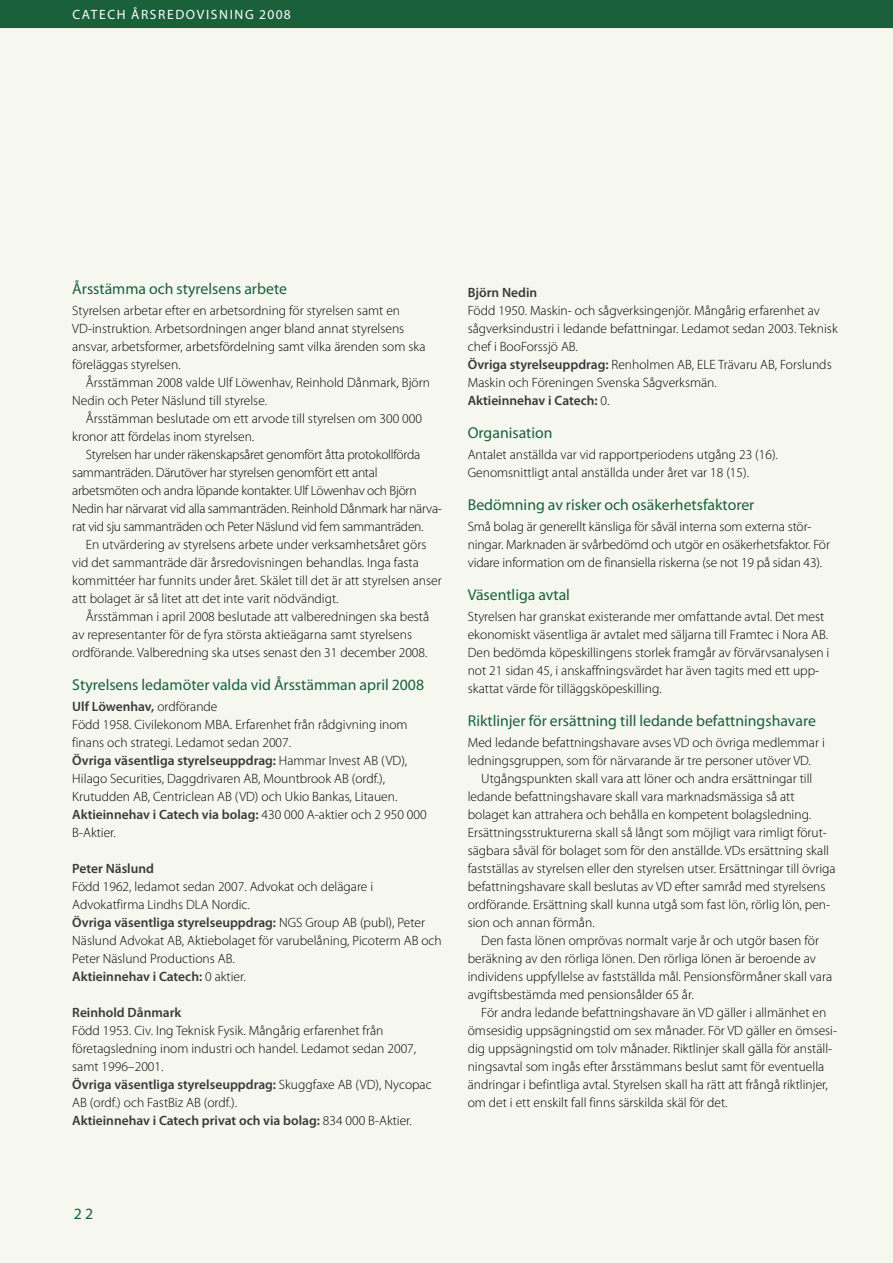
<style>
.page{position:relative;width:893px;height:1263px;background:#f6f8ef}
.page>*{position:absolute;margin:0;border:0;box-sizing:border-box;transform-origin:0 0}
.t1{font:15.75px "Myriad Pro";color:#19603b}
.t2{font:300 13.5px/18px "Myriad Pro";color:#000}
.t3{font:300 13.5px/18px "Myriad Pro";letter-spacing:-.02em;color:#000}
.t4{font:600 13.5px "Myriad Pro";color:#393939}
.t5{font:13.5px "Myriad Pro";letter-spacing:.12em;color:#fff}
.s1{font-weight:600;color:#393939}
</style>
<div class="page">
<div style="left:0;top:0;width:893px;height:28px;background:#19603b"></div>
<p class="t5" style="left:72px;top:6px;width:69px">Catec h årsred</p>
<p class="t5" style="left:186px;top:6px;width:20px">ovisnin</p>
<p class="t5" style="left:245px;top:6px;width:47px">g 2008</p>
<p class="t1" style="left:72px;top:279px;width:216px">Årsstämma och styrelsens arbete</p>
<p class="t2" style="left:72px;top:302px;width:355px">Styrelsen arbetar efter en arbetsordning för styrelsen samt en VD-instruktion. Arbetsordningen anger bland annat styrelsens ansvar, arbetsformer, arbetsfördelning samt vilka ärenden som ska föreläggas styrelsen.</p>
<p class="t2" style="left:72px;top:374px;width:359px;text-indent:14px">Årsstämman 2008 valde Ulf Löwenhav, Reinhold Dånmark, Björn<br>Nedin och Peter Näslund till styrelse.</p>
<p class="t2" style="left:72px;top:410px;width:351px;text-indent:14px">Årsstämman beslutade om ett arvode till styrelsen om 300 000 kronor att fördelas inom styrelsen.</p>
<p class="t3" style="left:72px;top:446px;width:371px;text-indent:14px">Styrelsen har under räkenskapsåret genomfört åtta protokollförda sammanträden. Därutöver har styrelsen genomfört ett antal arbetsmöten och andra löpande kontakter. Ulf Löwenhav och Björn Nedin har närvarat vid alla sammanträden. Reinhold Dånmark har närva&shy;rat vid sju sammanträden och Peter Näslund vid fem sammanträden.</p>
<p class="t2" style="left:72px;top:536px;width:371px;text-indent:14px">En utvärdering av styrelsens arbete under verksamhetsåret görs vid det sammanträde där årsredovisningen behandlas. Inga fasta kommittéer har funnits under året. Skälet till det är att styrelsen anser att bolaget är så litet att det inte varit nödvändigt.</p>
<p class="t2" style="left:72px;top:608px;width:358px;text-indent:14px">Årsstämman i april 2008 beslutade att valberedningen ska bestå av representanter för de fyra största aktieägarna samt styrelsens ordförande. Valberedning ska utses senast den 31 december 2008.</p>
<p class="t1" style="left:72px;top:675px;width:353px">Styrelsens ledamöter valda vid Årsstämman april 2008</p>
<p class="t2" style="left:72px;top:698px;width:356px"><span class="s1">Ulf Löwenhav,</span> ordförande<br>Född 1958. Civilekonom MBA. Erfarenhet från rådgivning inom finans och strategi. Ledamot sedan 2007.<br><span class="s1">Övriga väsentliga styrelseuppdrag:</span> Hammar Invest AB (VD), Hilago Securities, Daggdrivaren AB, Mountbrook AB (ordf.), Krutudden AB, Centriclean AB (VD) och Ukio Bankas, Litauen.<br><span class="s1">Aktieinnehav i Catech via bolag:</span> 430 000 A-aktier och 2 950 000<br>B-Aktier.</p>
<p class="t4" style="left:72px;top:860px;width:83px">Peter Näslund</p>
<p class="t2" style="left:72px;top:878px;width:371px">Född 1962, ledamot sedan 2007. Advokat och delägare i Advokatfirma Lindhs DLA Nordic.<br><span class="s1">Övriga väsentliga styrelseuppdrag:</span> NGS Group AB (publ), Peter Näslund Advokat AB, Aktiebolaget för varubelåning, Picoterm AB och Peter Näslund Productions AB.<br><span class="s1">Aktieinnehav i Catech:</span> 0 aktier.</p>
<p class="t4" style="left:72px;top:1004px;width:111px">Reinhold Dånmark</p>
<p class="t2" style="left:72px;top:1022px;width:361px">Född 1953. Civ. Ing Teknisk Fysik. Mångårig erfarenhet från företagsledning inom industri och handel. Ledamot sedan 2007, samt 1996–2001.<br><span class="s1">Övriga väsentliga styrelseuppdrag:</span> Skuggfaxe AB (VD), Nycopac AB (ordf.) och FastBiz AB (ordf.).<br><span class="s1">Aktieinnehav i Catech privat och via bolag:</span> 834 000 B-Aktier.</p>
<p class="t4" style="left:468px;top:284px;width:71px">Björn Nedin</p>
<p class="t2" style="left:468px;top:302px;width:371px">Född 1950. Maskin- och sågverksingenjör. Mångårig erfarenhet av sågverksindustri i ledande befattningar. Ledamot sedan 2003. Teknisk chef i BooForssjö AB.<br><span class="s1">Övriga styrelseuppdrag:</span> Renholmen AB, ELE Trävaru AB, Forslunds Maskin och Föreningen Svenska Sågverksmän.<br><span class="s1">Aktieinnehav i Catech:</span> 0.</p>
<p class="t1" style="left:468px;top:423px;width:86px">Organisation</p>
<p class="t2" style="left:468px;top:446px;width:312px">Antalet anställda var vid rapportperiodens utgång 23 (16).<br>Genomsnittligt antal anställda under året var 18 (15).</p>
<p class="t1" style="left:468px;top:495px;width:288px">Bedömning av risker och osäkerhetsfaktorer</p>
<p class="t2" style="left:468px;top:518px;width:364px">Små bolag är generellt känsliga för såväl interna som externa stör&shy;ningar. Marknaden är svårbedömd och utgör en osäkerhetsfaktor. För vidare information om de finansiella riskerna (se not 19 på sidan 43).</p>
<p class="t1" style="left:468px;top:585px;width:104px">Väsentliga avtal</p>
<p class="t2" style="left:468px;top:608px;width:363px">Styrelsen har granskat existerande mer omfattande avtal. Det mest ekonomiskt väsentliga är avtalet med säljarna till Framtec i Nora AB.<br>Den bedömda köpeskillingens storlek framgår av förvärvsanalysen i not 21 sidan 45, i anskaffningsvärdet har även tagits med ett upp&shy;skattat värde för tilläggsköpeskilling.</p>
<p class="t1" style="left:468px;top:711px;width:350px">Riktlinjer för ersättning till ledande befattningshavare</p>
<p class="t2" style="left:468px;top:734px;width:359px">Med ledande befattningshavare avses VD och övriga medlemmar i ledningsgruppen, som för närvarande är tre personer utöver VD.</p>
<p class="t2" style="left:468px;top:770px;width:369px;text-indent:14px">Utgångspunkten skall vara att löner och andra ersättningar till ledande befattningshavare skall vara marknadsmässiga så att bolaget kan attrahera och behålla en kompetent bolagsledning.<br>Ersättningsstrukturerna skall så långt som möjligt vara rimligt förut&shy;sägbara såväl för bolaget som för den anställde. VDs ersättning skall fastställas av styrelsen eller den styrelsen utser. Ersättningar till övriga befattningshavare skall beslutas av VD efter samråd med styrelsens ordförande. Ersättning skall kunna utgå som fast lön, rörlig lön, pen&shy;sion och annan förmån.</p>
<p class="t2" style="left:468px;top:932px;width:366px;text-indent:14px">Den fasta lönen omprövas normalt varje år och utgör basen för beräkning av den rörliga lönen. Den rörliga lönen är beroende av individens uppfyllelse av fastställda mål. Pensionsförmåner skall vara avgiftsbestämda med pensionsålder 65 år.</p>
<p class="t2" style="left:468px;top:1004px;width:371px;text-indent:14px">För andra ledande befattningshavare än VD gäller i allmänhet en ömsesidig uppsägningstid om sex månader. För VD gäller en ömsesi&shy;dig uppsägningstid om tolv månader. Riktlinjer skall gälla för anställ&shy;ningsavtal som ingås efter årsstämmans beslut samt för eventuella ändringar i befintliga avtal. Styrelsen skall ha rätt att frångå riktlinjer, om det i ett enskilt fall finns särskilda skäl för det.</p>
<p class="t1" style="left:74px;top:1204px;width:21px">22</p>
</div>
